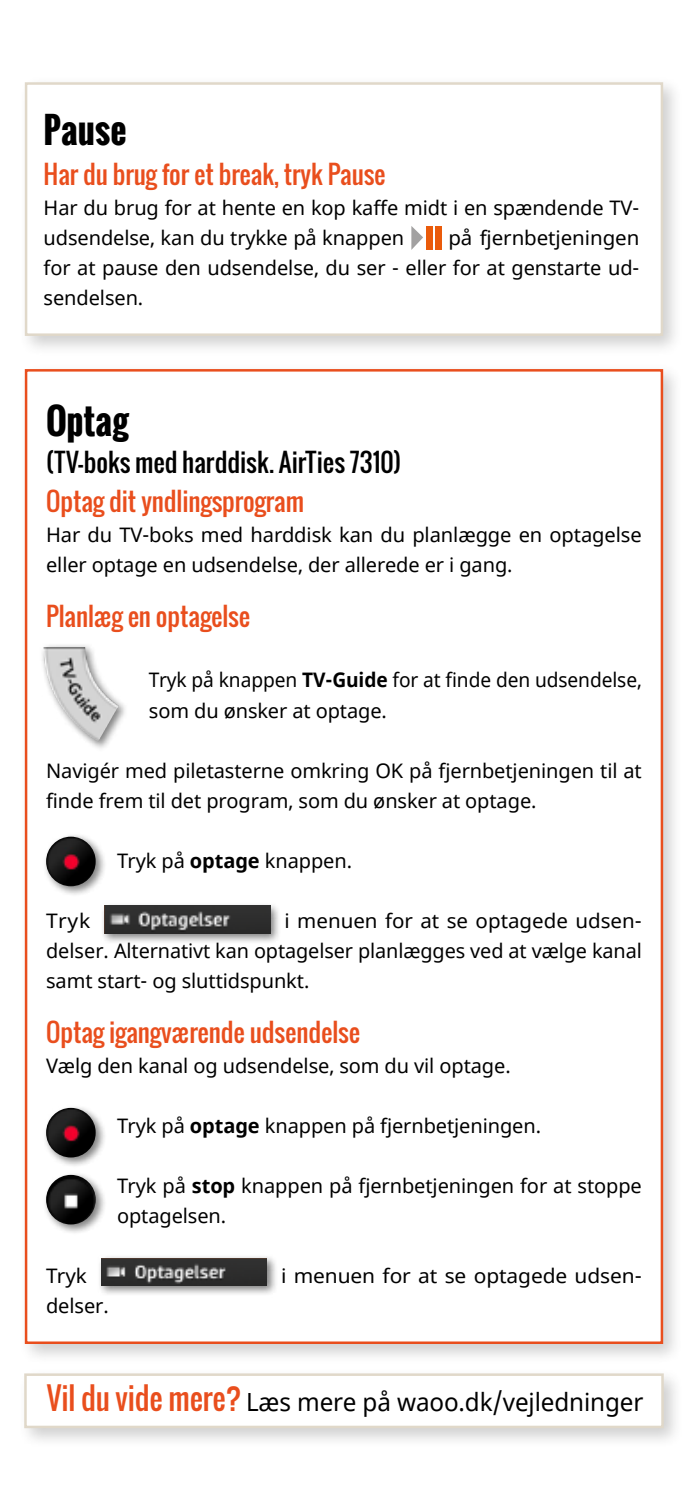
<style>
.page{position:relative;width:688px;height:1489px;background:#fff}
.page>*{position:absolute;margin:0;border:0;box-sizing:border-box;transform-origin:0 0}
.t1{font:700 35px "Oswald";letter-spacing:.005em;color:#000}
.t2{font:25px "Oswald";letter-spacing:-.005em;color:#e94e1d}
.t3{font:25px "Noto Sans";letter-spacing:-.005em;color:#000}
.t4{font:25px "Oswald";color:#000}
.t5{font:20px/30px "Noto Sans";letter-spacing:-.005em;color:#000}
.t6{font:20px/30px "Noto Sans";letter-spacing:-.005em;color:#000;scale:.96 1}
.t7{font:20px "Noto Sans";letter-spacing:-.005em;color:#000;scale:1.05 1}
.s1{font-weight:700}
.s2{font-family:"Oswald";font-size:30px;color:#e94e1d}
</style>
<div class="page">
<div style="left:19px;top:362px;width:664px;height:1002px;background:#000;opacity:.19"></div>
<div style="left:25px;top:369px;width:638px;height:974px;background:#fff;border:2px solid #e94e1d"></div>
<div style="left:100px;top:901px;width:181px;height:43px;background:#000;opacity:.5"></div>
<img style="left:105px;top:905px;width:165px;height:28px">
<div style="left:97px;top:1253px;width:181px;height:43px;background:#000;opacity:.5"></div>
<img style="left:101px;top:1258px;width:166px;height:27px">
<div style="left:42px;top:832px;width:65px;height:65px;background:#000;opacity:.5"></div>
<img style="left:46px;top:836px;width:50px;height:50px;border-radius:25px">
<div style="left:42px;top:1103px;width:65px;height:65px;background:#000;opacity:.5"></div>
<img style="left:46px;top:1107px;width:50px;height:50px;border-radius:25px">
<div style="left:42px;top:1170px;width:65px;height:65px;background:#000;opacity:.5"></div>
<img style="left:46px;top:1174px;width:50px;height:50px;border-radius:25px">
<div style="left:39px;top:642px;width:90px;height:109px;background:#000;opacity:.5"></div>
<img style="left:43px;top:647px;width:76px;height:94px">
<div style="left:19px;top:76px;width:664px;height:281px;background:#000;opacity:.19"></div>
<div style="left:25px;top:82px;width:638px;height:254px;background:#fff;border:2px solid #e0d8c9"></div>
<svg style="left:411px;top:226px;width:12px;height:24px"></svg>
<div style="left:434px;top:226px;width:7px;height:24px;background:#ea5b0b"></div>
<div style="left:425px;top:226px;width:7px;height:24px;background:#ea5b0b"></div>
<div style="left:18px;top:1366px;width:666px;height:82px;background:#000;opacity:.19"></div>
<div style="left:24px;top:1373px;width:639px;height:54px;background:#fff;border:2px solid #e0d8c9"></div>
<h1 class="t1" style="left:44px;top:104px;width:85px">Pause</h1>
<p class="t2" style="left:44px;top:155px;width:343px">Har du brug for et break, tryk Pause</p>
<p class="t5" style="left:44px;top:193px;width:597px">Har du brug for at hente en kop kaffe midt i en spændende TV&shy;udsendelse, kan du trykke på knappen</p>
<p class="t5" style="left:44px;top:223px;width:597px;text-align:justify;text-indent:404px">på fjernbetjeningen for at pause den udsendelse, du ser - eller for at genstarte ud&shy;sendelsen.</p>
<h1 class="t1" style="left:46px;top:394px;width:84px">Optag</h1>
<p class="t4" style="left:46px;top:443px;width:356px">(TV-boks med harddisk. AirTies 7310)</p>
<p class="t2" style="left:46px;top:483px;width:259px">Optag dit yndlingsprogram</p>
<p class="t5" style="left:46px;top:521px;width:597px">Har du TV-boks med harddisk kan du planlægge en optagelse eller optage en udsendelse, der allerede er i gang.</p>
<p class="t2" style="left:46px;top:598px;width:206px">Planlæg en optagelse</p>
<p class="t6" style="left:149px;top:666px;width:515px">Tryk på knappen <span class="s1">TV-Guide</span> for at finde den udsendelse, som du ønsker at optage.</p>
<p class="t5" style="left:46px;top:756px;width:597px">Navigér med piletasterne omkring OK på fjernbetjeningen til at finde frem til det program, som du ønsker at optage.</p>
<p class="t5" style="left:117px;top:846px;width:236px">Tryk på <span class="s1">optage</span> knappen.</p>
<p class="t5" style="left:46px;top:906px;width:597px;text-align:justify;text-indent:238px">i menuen for at se optagede udsen&shy;delser. Alternativt kan optagelser planlægges ved at vælge kanal samt start- og sluttidspunkt.</p>
<p class="t2" style="left:46px;top:1013px;width:315px">Optag igangværende udsendelse</p>
<p class="t5" style="left:46px;top:1051px;width:466px">Vælg den kanal og udsendelse, som du vil optage.</p>
<p class="t5" style="left:117px;top:1111px;width:425px">Tryk på <span class="s1">optage</span> knappen på fjernbetjeningen.</p>
<p class="t5" style="left:117px;top:1171px;width:526px">Tryk på <span class="s1">stop</span> knappen på fjernbetjeningen for at stoppe optagelsen.</p>
<p class="t7" style="left:46px;top:906px;width:44px">Tryk</p>
<p class="t5" style="left:46px;top:1261px;width:42px">Tryk</p>
<p class="t7" style="left:281px;top:1261px;width:345px">i menuen for at se optagede udsen-</p>
<p class="t5" style="left:46px;top:1291px;width:64px">delser.</p>
<p class="t3" style="left:47px;top:1384px;width:598px"><span class="s2">Vil du vide mere?</span> Læs mere på waoo.dk/vejledninger</p>
</div>
